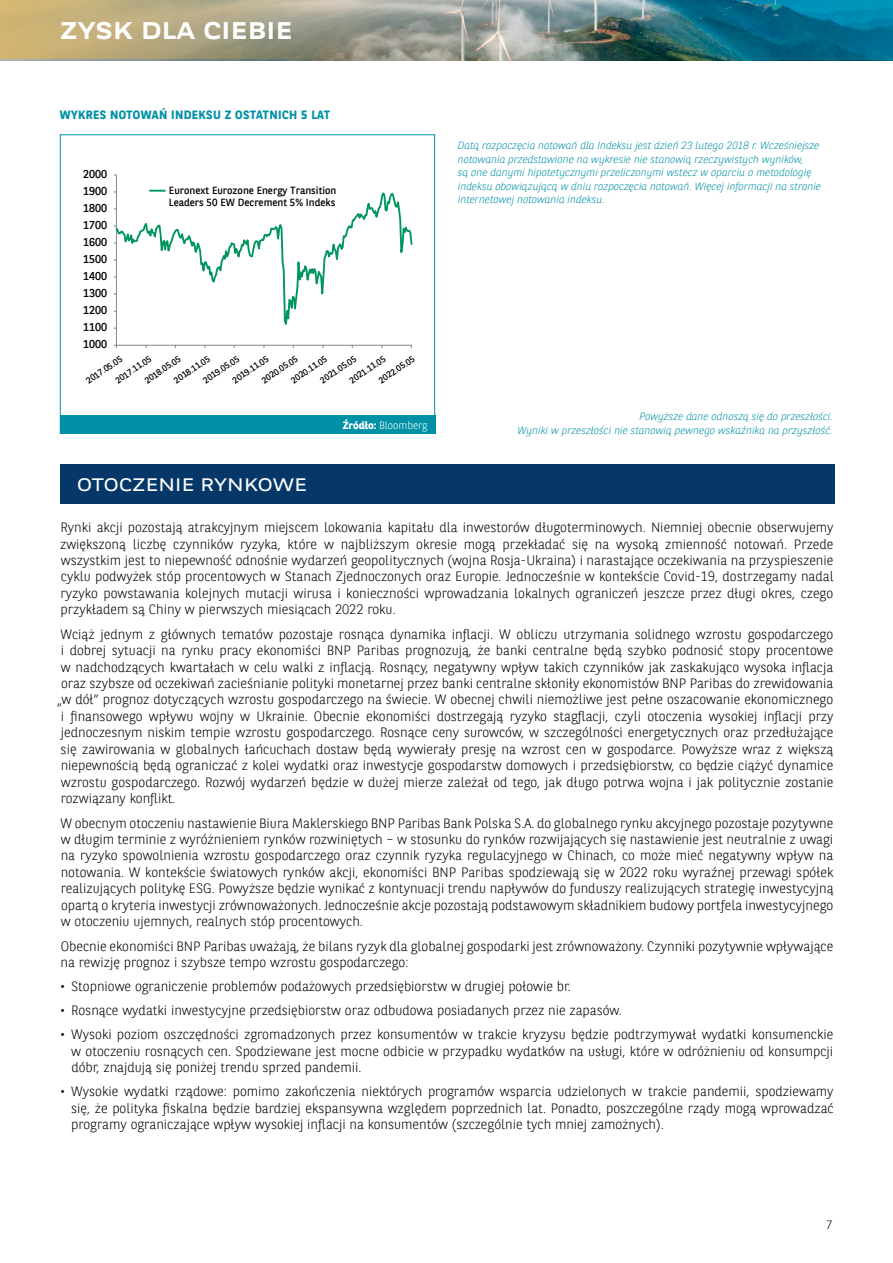
<style>
.page{position:relative;width:893px;height:1263px;background:#fff}
.page>*{position:absolute;margin:0;border:0;box-sizing:border-box;transform-origin:0 0}
.t1{font:700 24px "BNPP Expanded Sans";letter-spacing:.01em;color:#fff}
.t2{font:18px "BNPP Expanded Sans";letter-spacing:.01em;color:#fff}
.t3{font:300 13.5px/16.5px "BNPP Sans";color:#000;text-align:justify}
.t4{font:700 12px "BNPP Sans";letter-spacing:.03em;color:#0091a7}
.t5{font:300 12px "BNPP Sans";color:#000}
.t6{font:11.4px "BNPP Sans";color:#000}
.t7{font:italic 300 10.5px/13.5px "BNPP Sans";color:#0091a7;text-align:right}
.t8{font:300 10.5px "BNPP Sans";color:#fff}
.t9{font:10.35px/12.5px "BNPP Sans";color:#000}
.t10{font:8.85px "BNPP Sans";color:#000}
.s1{font-weight:700}
</style>
<div class="page">
<svg style="left:0;top:0;width:446px;height:59px;background:#aea484"></svg>
<img style="left:446px;top:0;width:447px;height:60px">
<div style="left:60px;top:465px;width:774px;height:39px;background:#053768"></div>
<div style="left:60px;top:416px;width:375px;height:18px;background:#0091a7"></div>
<hr style="left:116px;top:175px;width:1px;height:170px;background:#868787">
<hr style="left:116px;top:345px;width:296px;height:1px;background:#868787">
<svg style="left:114px;top:190px;width:299px;height:139px"></svg>
<h1 class="t1" style="left:60px;top:14px;width:234px">ZYSK DLA CIEBIE</h1>
<p class="t4" style="left:60px;top:107px;width:272px">WYKRES NOTOWAŃ INDEKSU Z OSTATNICH 5 LAT</p>
<p class="t6" style="left:83px;top:166px;width:26px">2000</p>
<p class="t6" style="left:83px;top:183px;width:26px">1900</p>
<p class="t6" style="left:83px;top:200px;width:26px">1800</p>
<p class="t6" style="left:83px;top:217px;width:26px">1700</p>
<p class="t6" style="left:83px;top:234px;width:26px">1600</p>
<p class="t6" style="left:83px;top:251px;width:26px">1500</p>
<p class="t6" style="left:83px;top:268px;width:26px">1400</p>
<p class="t6" style="left:83px;top:285px;width:26px">1300</p>
<p class="t6" style="left:83px;top:302px;width:26px">1200</p>
<p class="t6" style="left:83px;top:319px;width:26px">1100</p>
<p class="t6" style="left:83px;top:336px;width:26px">1000</p>
<p class="t9" style="left:169px;top:184px;width:169px">Euronext Eurozone Energy Transition<br>Leaders 50 EW Decrement 5% Indeks</p>
<p class="t10" style="left:376px;top:376px;width:43px;rotate:-34deg">2022.05.05</p>
<p class="t10" style="left:347px;top:376px;width:43px;rotate:-34deg">2021.11.05</p>
<p class="t10" style="left:318px;top:376px;width:43px;rotate:-34deg">2021.05.05</p>
<p class="t10" style="left:289px;top:376px;width:43px;rotate:-34deg">2020.11.05</p>
<p class="t10" style="left:259px;top:376px;width:43px;rotate:-34deg">2020.05.05</p>
<p class="t10" style="left:230px;top:376px;width:43px;rotate:-34deg">2019.11.05</p>
<p class="t10" style="left:201px;top:376px;width:43px;rotate:-34deg">2019.05.05</p>
<p class="t10" style="left:171px;top:376px;width:43px;rotate:-34deg">2018.11.05</p>
<p class="t10" style="left:142px;top:376px;width:43px;rotate:-34deg">2018.05.05</p>
<p class="t10" style="left:113px;top:376px;width:43px;rotate:-34deg">2017.11.05</p>
<p class="t10" style="left:84px;top:376px;width:43px;rotate:-34deg">2017.05.05</p>
<p class="t7" style="left:458px;top:138px;width:365px;text-align:left">Datą rozpoczęcia notowań dla Indeksu jest dzień 23 lutego 2018 r. Wcześniejsze notowania przedstawione na wykresie nie stanowią rzeczywistych wyników,<br>są one danymi hipotetycznymi przeliczonymi wstecz w oparciu o metodologię indeksu obowiązującą w dniu rozpoczęcia notowań. Więcej informacji na stronie internetowej notowania indeksu.</p>
<p class="t8" style="left:343px;top:418px;width:86px"><span class="s1">Źródło:</span> Bloomberg</p>
<p class="t7" style="left:517px;top:409px;width:317px">Powyższe dane odnoszą się do przeszłości.<br>Wyniki w przeszłości nie stanowią pewnego wskaźnika na przyszłość.</p>
<h2 class="t2" style="left:77px;top:472px;width:231px">OTOCZENIE RYNKOWE</h2>
<p class="t3" style="left:60px;top:518px;width:775px">Rynki akcji pozostają atrakcyjnym miejscem lokowania kapitału dla inwestorów długoterminowych. Niemniej obecnie obserwujemy zwiększoną liczbę czynników ryzyka, które w najbliższym okresie mogą przekładać się na wysoką zmienność notowań. Przede wszystkim jest to niepewność odnośnie wydarzeń geopolitycznych (wojna Rosja-Ukraina) i narastające oczekiwania na przyspieszenie cyklu podwyżek stóp procentowych w Stanach Zjednoczonych oraz Europie. Jednocześnie w kontekście Covid-19, dostrzegamy nadal ryzyko powstawania kolejnych mutacji wirusa i konieczności wprowadzania lokalnych ograniczeń jeszcze przez długi okres, czego przykładem są Chiny w pierwszych miesiącach 2022 roku.</p>
<p class="t3" style="left:61px;top:625px;width:774px">Wciąż jednym z głównych tematów pozostaje rosnąca dynamika inflacji. W obliczu utrzymania solidnego wzrostu gospodarczego</p>
<p class="t3" style="left:61px;top:641px;width:774px">i dobrej sytuacji na rynku pracy ekonomiści BNP Paribas prognozują, że banki centralne będą szybko podnosić stopy procentowe</p>
<p class="t3" style="left:61px;top:658px;width:774px">w nadchodzących kwartałach w celu walki z inflacją. Rosnący, negatywny wpływ takich czynników jak zaskakująco wysoka inflacja</p>
<p class="t3" style="left:61px;top:674px;width:774px">oraz szybsze od oczekiwań zacieśnianie polityki monetarnej przez banki centralne skłoniły ekonomistów BNP Paribas do zrewidowania</p>
<p class="t3" style="left:57px;top:691px;width:778px">„w dół” prognoz dotyczących wzrostu gospodarczego na świecie. W obecnej chwili niemożliwe jest pełne oszacowanie ekonomicznego</p>
<p class="t3" style="left:61px;top:707px;width:774px">i finansowego wpływu wojny w Ukrainie. Obecnie ekonomiści dostrzegają ryzyko stagflacji, czyli otoczenia wysokiej inflacji przy</p>
<p class="t3" style="left:61px;top:724px;width:774px">jednoczesnym niskim tempie wzrostu gospodarczego. Rosnące ceny surowców, w szczególności energetycznych oraz przedłużające</p>
<p class="t3" style="left:61px;top:740px;width:774px">się zawirowania w globalnych łańcuchach dostaw będą wywierały presję na wzrost cen w gospodarce. Powyższe wraz z większą</p>
<p class="t3" style="left:61px;top:757px;width:774px">niepewnością będą ograniczać z kolei wydatki oraz inwestycje gospodarstw domowych i przedsiębiorstw, co będzie ciążyć dynamice</p>
<p class="t3" style="left:61px;top:773px;width:774px">wzrostu gospodarczego. Rozwój wydarzeń będzie w dużej mierze zależał od tego, jak długo potrwa wojna i jak politycznie zostanie</p>
<p class="t3" style="left:61px;top:790px;width:116px">rozwiązany konflikt.</p>
<p class="t3" style="left:61px;top:814px;width:774px">W obecnym otoczeniu nastawienie Biura Maklerskiego BNP Paribas Bank Polska S.A. do globalnego rynku akcyjnego pozostaje pozytywne w długim terminie z wyróżnieniem rynków rozwiniętych – w stosunku do rynków rozwijających się nastawienie jest neutralnie z uwagi na ryzyko spowolnienia wzrostu gospodarczego oraz czynnik ryzyka regulacyjnego w Chinach, co może mieć negatywny wpływ na notowania. W kontekście światowych rynków akcji, ekonomiści BNP Paribas spodziewają się w 2022 roku wyraźnej przewagi spółek realizujących politykę ESG. Powyższe będzie wynikać z kontynuacji trendu napływów do funduszy realizujących strategię inwestycyjną opartą o kryteria inwestycji zrównoważonych. Jednocześnie akcje pozostają podstawowym składnikiem budowy portfela inwestycyjnego w otoczeniu ujemnych, realnych stóp procentowych.</p>
<p class="t3" style="left:61px;top:937px;width:774px">Obecnie ekonomiści BNP Paribas uważają, że bilans ryzyk dla globalnej gospodarki jest zrównoważony. Czynniki pozytywnie wpływające na rewizję prognoz i szybsze tempo wzrostu gospodarczego:</p>
<p class="t3" style="left:60px;top:977px;width:512px">• Stopniowe ograniczenie problemów podażowych przedsiębiorstw w drugiej połowie br.</p>
<p class="t3" style="left:60px;top:1001px;width:563px">• Rosnące wydatki inwestycyjne przedsiębiorstw oraz odbudowa posiadanych przez nie zapasów.</p>
<p class="t3" style="left:71px;top:1025px;width:764px;text-indent:-11px">• Wysoki poziom oszczędności zgromadzonych przez konsumentów w trakcie kryzysu będzie podtrzymywał wydatki konsumenckie w otoczeniu rosnących cen. Spodziewane jest mocne odbicie w przypadku wydatków na usługi, które w odróżnieniu od konsumpcji dóbr, znajdują się poniżej trendu sprzed pandemii.</p>
<p class="t3" style="left:71px;top:1082px;width:764px;text-indent:-11px">• Wysokie wydatki rządowe: pomimo zakończenia niektórych programów wsparcia udzielonych w trakcie pandemii, spodziewamy się, że polityka fiskalna będzie bardziej ekspansywna względem poprzednich lat. Ponadto, poszczególne rządy mogą wprowadzać programy ograniczające wpływ wysokiej inflacji na konsumentów (szczególnie tych mniej zamożnych).</p>
<p class="t5" style="left:826px;top:1216px;width:8px">7</p>
</div>
